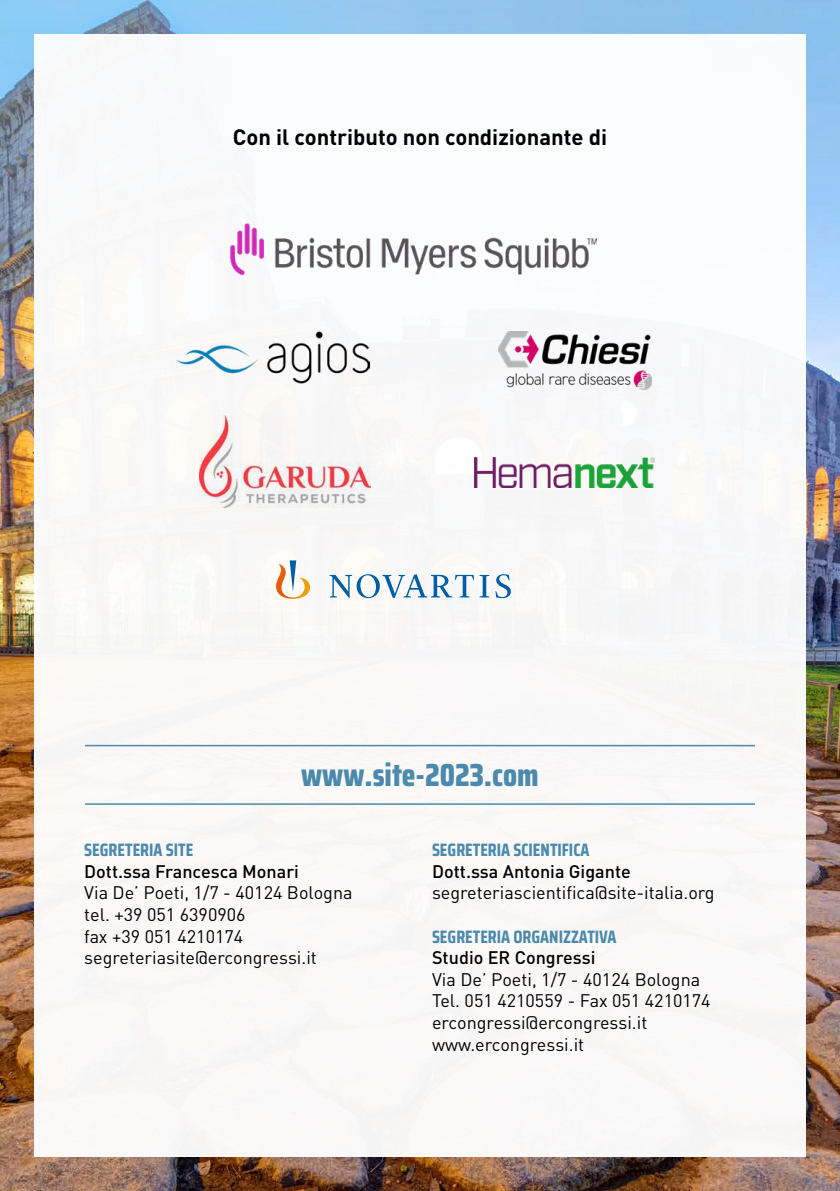
<style>
.page{position:relative;width:840px;height:1191px;background:#fff}
.page>*{position:absolute;margin:0;border:0;box-sizing:border-box;transform-origin:0 0}
.t1{font:800 32px "Saira Condensed";color:#4b8aac}
.t2{font:700 22px "DIN Pro";color:#000}
.t3{font:18px/21.6px "DIN Pro";color:#000}
.t4{font:500 18px "DIN Pro";color:#000}
.t5{font:700 18px "Saira Condensed";color:#4b8aac}
</style>
<div class="page">
<img style="left:0;top:593px;width:839px;height:598px">
<img style="left:0;top:0;width:839px;height:593px">
<div style="left:34px;top:34px;width:771px;height:1123px;background:#fff"></div>
<hr style="left:85px;top:803px;width:669px;height:2px;background:#4b8aac">
<img style="left:230px;top:224px;width:366px;height:50px">
<img style="left:177px;top:332px;width:192px;height:51px">
<img style="left:498px;top:332px;width:153px;height:57px">
<img style="left:200px;top:415px;width:170px;height:92px">
<img style="left:474px;top:457px;width:179px;height:30px">
<svg style="left:276px;top:560px;width:234px;height:39px"></svg>
<hr style="left:85px;top:745px;width:669px;height:1px;background:#4b8aac">
<p class="t2" style="left:233px;top:118px;width:375px">Con il contributo non condizionante di</p>
<h1 class="t1" style="left:301px;top:750px;width:239px">www.site-2023.com</h1>
<p class="t5" style="left:84px;top:836px;width:110px">SEGRETERIA SITE</p>
<p class="t4" style="left:84px;top:856px;width:216px">Dott.ssa Francesca Monari</p>
<p class="t3" style="left:84px;top:880px;width:270px">Via De’ Poeti, 1/7 - 40124 Bologna tel. +39 051 6390906<br>fax +39 051 4210174 segreteriasite@ercongressi.it</p>
<p class="t5" style="left:432px;top:836px;width:159px">SEGRETERIA SCIENTIFICA</p>
<p class="t4" style="left:432px;top:856px;width:200px">Dott.ssa Antonia Gigante</p>
<p class="t3" style="left:432px;top:880px;width:284px">segreteriascientifica@site-italia.org</p>
<p class="t5" style="left:432px;top:922px;width:186px">SEGRETERIA ORGANIZZATIVA</p>
<p class="t4" style="left:432px;top:943px;width:165px">Studio ER Congressi</p>
<p class="t3" style="left:432px;top:966px;width:280px">Via De’ Poeti, 1/7 - 40124 Bologna<br>Tel. 051 4210559 - Fax 051 4210174 ercongressi@ercongressi.it www.ercongressi.it</p>
</div>
